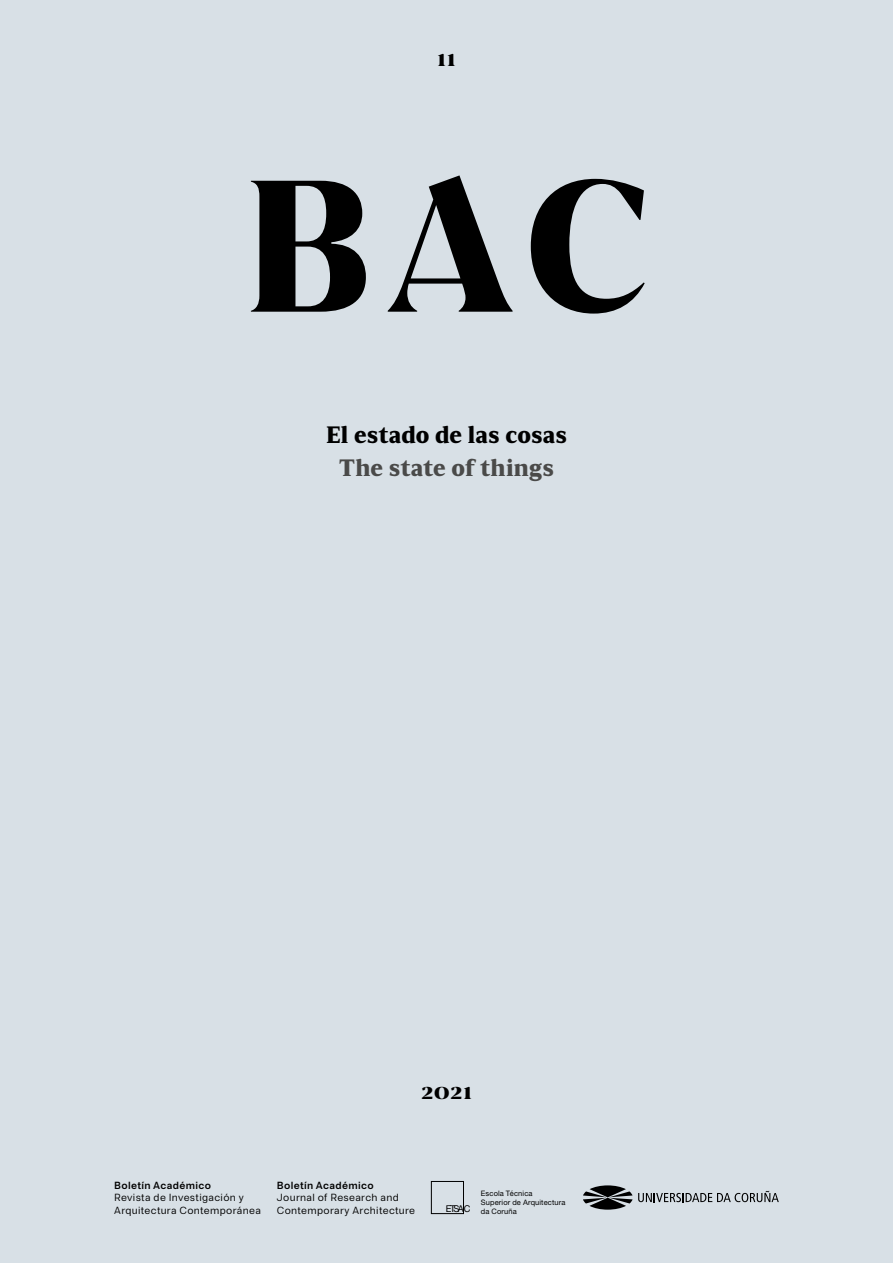
<style>
.page{position:relative;width:893px;height:1263px;background:#d8e0e6}
.page>*{position:absolute;margin:0;border:0;box-sizing:border-box;transform-origin:0 0}
.t1{font:900 189.75px "Atlantica Serif Display";color:#000}
.t2{font:900 24px/32.8px "Atlantica Serif";letter-spacing:.01em;color:#000;text-align:center}
.t3{font:900 24px "Atlantica Serif Display";letter-spacing:.03em;color:#000}
.t4{font:10.5px "Mais Grotesk";letter-spacing:.03em;color:#000}
.t5{font:600 10.5px "Mais Grotesk";letter-spacing:.03em;color:#000}
.t6{font:9.3px "Helvetica Neue LT Std";color:#000}
.t7{font:7.5px "Helvetica Neue LT Std";letter-spacing:.02em;color:#000}
.s1{color:#4a4a49}
</style>
<div class="page">
<div style="left:431px;top:1181px;width:33px;height:33px;border:1px solid #000"></div>
<svg style="left:583px;top:1185px;width:196px;height:24px"></svg>
<p class="t3" style="left:437px;top:39px;width:20px">11</p>
<p class="t1" style="left:245px;top:103px;width:404px">BAC</p>
<p class="t2" style="left:326px;top:417px;width:242px">El estado de las cosas<br><span class="s1">The state of things</span></p>
<p class="t3" style="left:421px;top:1073px;width:52px">2021</p>
<p class="t5" style="left:114px;top:1179px;width:98px">Boletín Académico</p>
<p class="t4" style="left:114px;top:1192px;width:131px">Revista de Investigación y</p>
<p class="t4" style="left:114px;top:1204px;width:148px">Arquitectura Contemporánea</p>
<p class="t5" style="left:277px;top:1179px;width:98px">Boletín Académico</p>
<p class="t4" style="left:277px;top:1192px;width:123px">Journal of Research and</p>
<p class="t4" style="left:277px;top:1204px;width:140px">Contemporary Architecture</p>
<p class="t7" style="left:481px;top:1189px;width:53px">Escola Técnica</p>
<p class="t7" style="left:481px;top:1198px;width:86px">Superior de Arquitectura</p>
<p class="t6" style="left:446px;top:1203px;width:26px">ETSA C</p>
<p class="t7" style="left:481px;top:1207px;width:37px">da Coruña</p>
</div>
